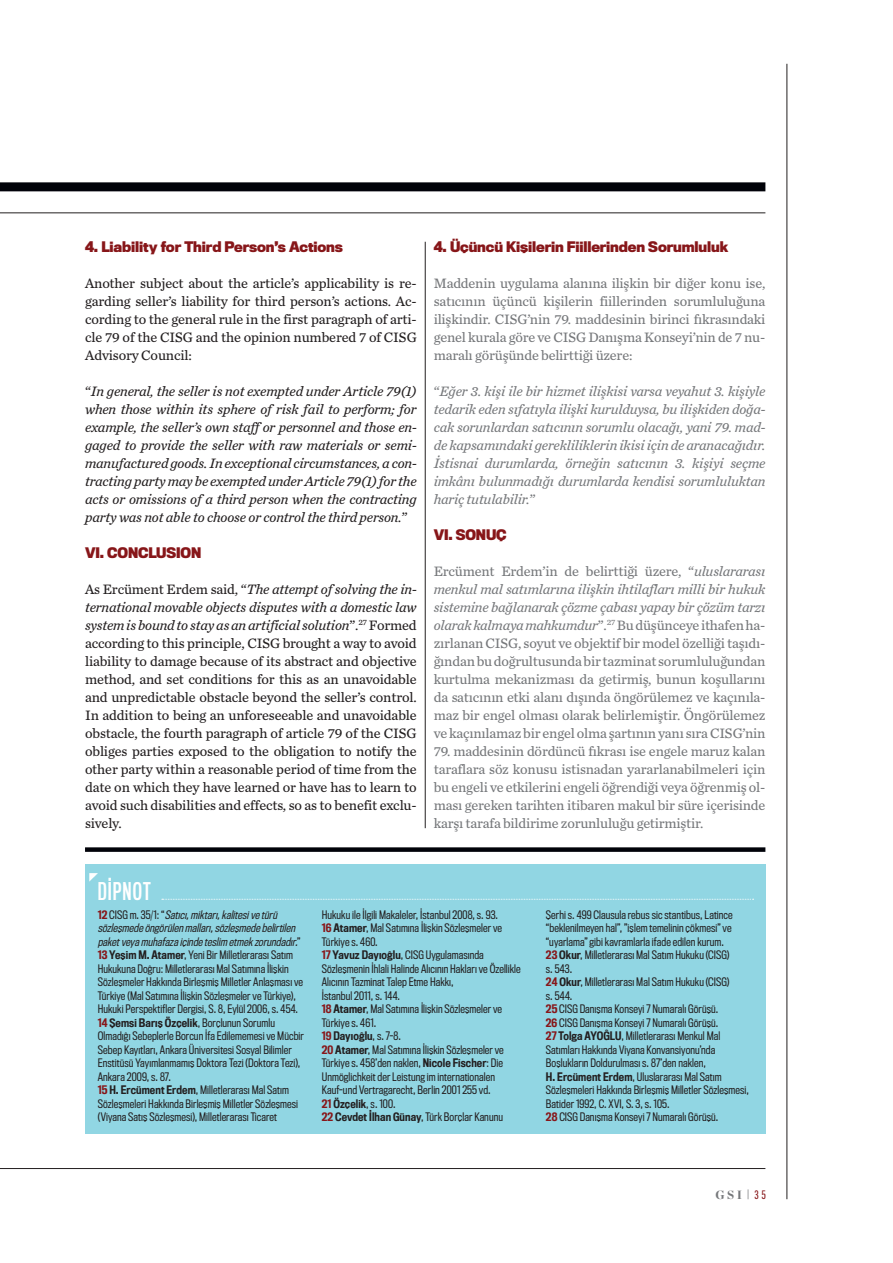
<style>
.page{position:relative;width:893px;height:1263px;background:#fff}
.page>*{position:absolute;margin:0;border:0;box-sizing:border-box;transform-origin:0 0}
.t1{font:22.5px "Titling Gothic FB Comp Standard";letter-spacing:.045em;color:#fff}
.t2{font:14.25px/18px "Chronicle Text G3";letter-spacing:-.015em;color:#76787b;text-align:justify}
.t3{font:14.25px/18px "Chronicle Text G3";letter-spacing:-.01em;color:#231f20;text-align:justify}
.t4{font:italic 14.25px/18px "Chronicle Text G3";letter-spacing:-.01em;color:#231f20;text-align:justify}
.t5{font:italic 14.25px/18px "Chronicle Text G3";letter-spacing:-.015em;color:#76787b;text-align:justify}
.t6{font:700 13.5px "Titling Gothic FB Narrow";letter-spacing:-.01em;color:#871619}
.t7{font:900 12px "Chronicle Display";color:#76787b}
.t8{font:10.8px/13.5px "Titling Gothic FB Cond";letter-spacing:.01em;color:#231f20}
.t9{font:italic 10.8px/13.5px "Titling Gothic FB Cond";color:#231f20}
.t10{font:500 10.8px "Titling Gothic FB Cond";letter-spacing:.01em;color:#231f20}
.s1{font-style:normal}
.s2{font-style:italic}
.s3{font-weight:500;font-style:normal;color:#871619}
.s4{font-weight:500;color:#871619}
.s5{font-weight:500}
.s6{color:#871619}
.s7{font-weight:400}
.s8{font-family:"Flama Condensed Basic";font-weight:400}
.s9{font-family:"Flama Condensed Basic";font-weight:400;color:#871619}
</style>
<div class="page">
<div style="left:0;top:182px;width:765px;height:9px;background:#010209"></div>
<hr style="left:0;top:213px;width:765px;height:1px;background:#231f20">
<hr style="left:787px;top:64px;width:1px;height:1135px;background:#231f20">
<hr style="left:0;top:1168px;width:765px;height:1px;background:#231f20">
<hr style="left:425px;top:242px;width:1px;height:586px;background:#231f20">
<div style="left:85px;top:864px;width:680px;height:270px;background:#91d6e3"></div>
<div style="left:85px;top:847px;width:680px;height:5px;background:#010209"></div>
<svg style="left:162px;top:899px;width:592px;height:1px"></svg>
<svg style="left:89px;top:873px;width:9px;height:9px"></svg>
<p class="t6" style="left:85px;top:237px;width:259px">4. Liability for Third Person’s Actions</p>
<p class="t3" style="left:85px;top:273px;width:333px">Another subject about the article’s applicability is re&shy;garding seller’s liability for third person’s actions. Ac&shy;cording to the general rule in the first paragraph of arti&shy;cle 79 of the CISG and the opinion numbered 7 of CISG Advisory Council:</p>
<p class="t4" style="left:85px;top:381px;width:333px"><span class="s1">“</span>In general, the seller is not exempted under Article 79(1) when those within its sphere of risk fail to perform; for example, the seller’s own staff or personnel and those en&shy;gaged to provide the seller with raw materials or semi&shy;manufactured goods. In exceptional circumstances, a con&shy;tracting party may be exempted under Article 79(1) for the acts or omissions of a third person when the contracting party was not able to choose or control the third person.<span class="s1">”</span></p>
<p class="t6" style="left:85px;top:543px;width:118px">VI. CONCLUSION</p>
<p class="t3" style="left:85px;top:579px;width:333px">As Ercüment Erdem said, “<span class="s2">The attempt of solving the in&shy;ternational movable objects disputes with a domestic law system is bound to stay as an artificial solution</span>”.<sup>27</sup> Formed according to this principle, CISG brought a way to avoid liability to damage because of its abstract and objective method, and set conditions for this as an unavoidable and unpredictable obstacle beyond the seller’s control.<br>In addition to being an unforeseeable and unavoidable obstacle, the fourth paragraph of article 79 of the CISG obliges parties exposed to the obligation to notify the other party within a reasonable period of time from the date on which they have learned or have has to learn to avoid such disabilities and effects, so as to benefit exclu&shy;sively.</p>
<p class="t6" style="left:434px;top:237px;width:296px">4. Üçüncü Kişilerin Fiillerinden Sorumluluk</p>
<p class="t2" style="left:434px;top:273px;width:333px">Maddenin uygulama alanına ilişkin bir diğer konu ise, satıcının üçüncü kişilerin fiillerinden sorumluluğuna ilişkindir. CISG’nin 79. maddesinin birinci fıkrasındaki genel kurala göre ve CISG Danışma Konseyi’nin de 7 nu&shy;maralı görüşünde belirttiği üzere:</p>
<p class="t5" style="left:434px;top:381px;width:333px"><span class="s1">“</span>Eğer 3. kişi ile bir hizmet ilişkisi varsa veyahut 3. kişiyle tedarik eden sıfatıyla ilişki kurulduysa, bu ilişkiden doğa&shy;cak sorunlardan satıcının sorumlu olacağı, yani 79. mad&shy;de kapsamındaki gerekliliklerin ikisi için de aranacağıdır.<br>İstisnai durumlarda, örneğin satıcının 3. kişiyi seçme imkânı bulunmadığı durumlarda kendisi sorumluluktan hariç tutulabilir.<span class="s1">”</span></p>
<p class="t6" style="left:434px;top:525px;width:74px">VI. SONUÇ</p>
<p class="t2" style="left:434px;top:561px;width:333px">Ercüment Erdem’in de belirttiği üzere, “<span class="s2">uluslararası menkul mal satımlarına ilişkin ihtilafları milli bir hukuk sistemine bağlanarak çözme çabası yapay bir çözüm tarzı olarak kalmaya mahkumdur</span>”.<sup>27</sup> Bu düşünceye ithafen ha&shy;zırlanan CISG, soyut ve objektif bir model özelliği taşıdı&shy;ğından bu doğrultusunda bir tazminat sorumluluğundan kurtulma mekanizması da getirmiş, bunun koşullarını da satıcının etki alanı dışında öngörülemez ve kaçınıla&shy;maz bir engel olması olarak belirlemiştir. Öngörülemez ve kaçınılamaz bir engel olma şartının yanı sıra CISG’nin</p>
<p class="t2" style="left:434px;top:741px;width:333px">79. maddesinin dördüncü fıkrası ise engele maruz kalan taraflara söz konusu istisnadan yararlanabilmeleri için bu engeli ve etkilerini engeli öğrendiği veya öğrenmiş ol&shy;ması gereken tarihten itibaren makul bir süre içerisinde karşı tarafa bildirime zorunluluğu getirmiştir.</p>
<p class="t1" style="left:98px;top:877px;width:55px">DİPNOT</p>
<p class="t9" style="left:98px;top:908px;width:204px"><span class="s3">1 2</span> <span class="s1">C I S G m . 3 5 / 1 : “</span> Satıcı,miktarı,kalitesivetürü sözleşmedeöngörülenmalları,sözleşmedebelirtilen paketveyamuhafazaiçindeteslim etmekzorundadır.<span class="s1">”</span></p>
<p class="t8" style="left:98px;top:948px;width:207px"><span class="s4">13</span> <span class="s5">Yeşim M. Atamer</span>, Yeni Bir Milletlerarası Satım Hukukuna Doğru: Milletlerarası Mal Satımına İlişkin Sözleşmeler Hakkında Birleşmiş Milletler Anlaşması ve Türkiye (Mal Satımına İlişkin Sözleşmeler ve Türkiye), Hukuki Perspektifler Dergisi, S. 8, Eylül 2006, s. 454.</p>
<p class="t8" style="left:98px;top:1016px;width:208px"><span class="s4">14</span> <span class="s5">Şemsi Barış Özçelik</span>, Borçlunun Sorumlu Olmadığı Sebeplerle Borcun İfa Edilememesi ve Mücbir Sebep Kayıtları, Ankara Üniversitesi Sosyal Bilimler Enstitüsü Yayımlanmamış Doktora Tezi (Doktora Tezi), Ankara 2009, s. 87.</p>
<p class="t8" style="left:98px;top:1083px;width:202px"><span class="s4">15</span> <span class="s5">H. Ercüment Erdem</span>, Milletlerarası Mal Satım<br>Sözleşmeleri Hakkında Birleşmiş Milletler Sözleşmesi (Viyana Satış Sözleşmesi), Milletlerarası Ticaret</p>
<p class="t8" style="left:322px;top:908px;width:178px">Hukuku ile İlgili Makaleler, İstanbul 2008, s. 93.</p>
<p class="t8" style="left:322px;top:921px;width:182px"><span class="s4">16</span> <span class="s5">Atamer</span>, Mal Satımına İlişkin Sözleşmeler ve<br>Türkiye s. 460.</p>
<p class="t8" style="left:322px;top:948px;width:200px"><span class="s4">17</span> <span class="s5">Yavuz Dayıoğlu</span>, CISG Uygulamasında Sözleşmenin İhlali Halinde Alıcının Hakları ve Özellikle Alıcının Tazminat Talep Etme Hakkı,<br>İstanbul 2011, s. 144.</p>
<p class="t8" style="left:322px;top:1002px;width:182px"><span class="s4">18</span> <span class="s5">Atamer</span>, Mal Satımına İlişkin Sözleşmeler ve<br>Türkiye s. 461.</p>
<p class="t10" style="left:322px;top:1029px;width:81px"><span class="s6">19</span> Dayıoğlu<span class="s7">, s. 7-8.</span></p>
<p class="t8" style="left:322px;top:1043px;width:183px"><span class="s4">20</span> <span class="s5">Atamer</span>, Mal Satımına İlişkin Sözleşmeler ve Türkiye s. 458’den naklen, <span class="s5">Nicole Fischer</span>: Die Unmöglichkeit der Leistung im internationalen Kauf-und Vertragarecht, Berlin 2001 255 vd.</p>
<p class="t10" style="left:322px;top:1097px;width:75px"><span class="s6">21</span> Özçelik<span class="s7">, s. 100.</span></p>
<p class="t8" style="left:322px;top:1110px;width:183px"><span class="s4">22</span> <span class="s5">Cevdet İlhan Günay</span>, Türk Borçlar Kanunu</p>
<p class="t8" style="left:546px;top:908px;width:188px;text-align:justify">Şerhi s. 499 Clausula rebus sic stantibus, Latince “beklenilmeyen hal”, ”işlem temelinin çökmesi” ve “uyarlama” gibi kavramlarla ifade edilen kurum.</p>
<p class="t8" style="left:546px;top:948px;width:185px"><span class="s4">23</span> <span class="s5">Okur</span>, Milletlerarası Mal Satım Hukuku (CISG) s. 543.</p>
<p class="t8" style="left:546px;top:975px;width:185px"><span class="s4">24</span> <span class="s5">Okur</span>, Milletlerarası Mal Satım Hukuku (CISG) s. 544.</p>
<p class="t8" style="left:546px;top:1002px;width:174px"><span class="s4">25</span> CISG Danışma Konseyi 7 Numaralı Görüşü.</p>
<p class="t8" style="left:546px;top:1016px;width:174px"><span class="s4">26</span> CISG Danışma Konseyi 7 Numaralı Görüşü.</p>
<p class="t8" style="left:546px;top:1029px;width:204px"><span class="s4">27</span> <span class="s5">Tolga AYOĞLU</span>, Milletlerarası Menkul Mal Satımları Hakkında Viyana Konvansiyonu’nda Boşlukların Doldurulması s. 87’den naklen,<br><span class="s5">H. Ercüment Erdem</span>, Uluslararası Mal Satım Sözleşmeleri Hakkında Birleşmiş Milletler Sözleşmesi, Batider 1992, C. XVI, S. 3, s. 105.</p>
<p class="t8" style="left:546px;top:1110px;width:174px"><span class="s4">28</span> CISG Danışma Konseyi 7 Numaralı Görüşü.</p>
<p class="t7" style="left:715px;top:1185px;width:52px">GSI <span class="s8">|</span> <span class="s9">35</span></p>
</div>
